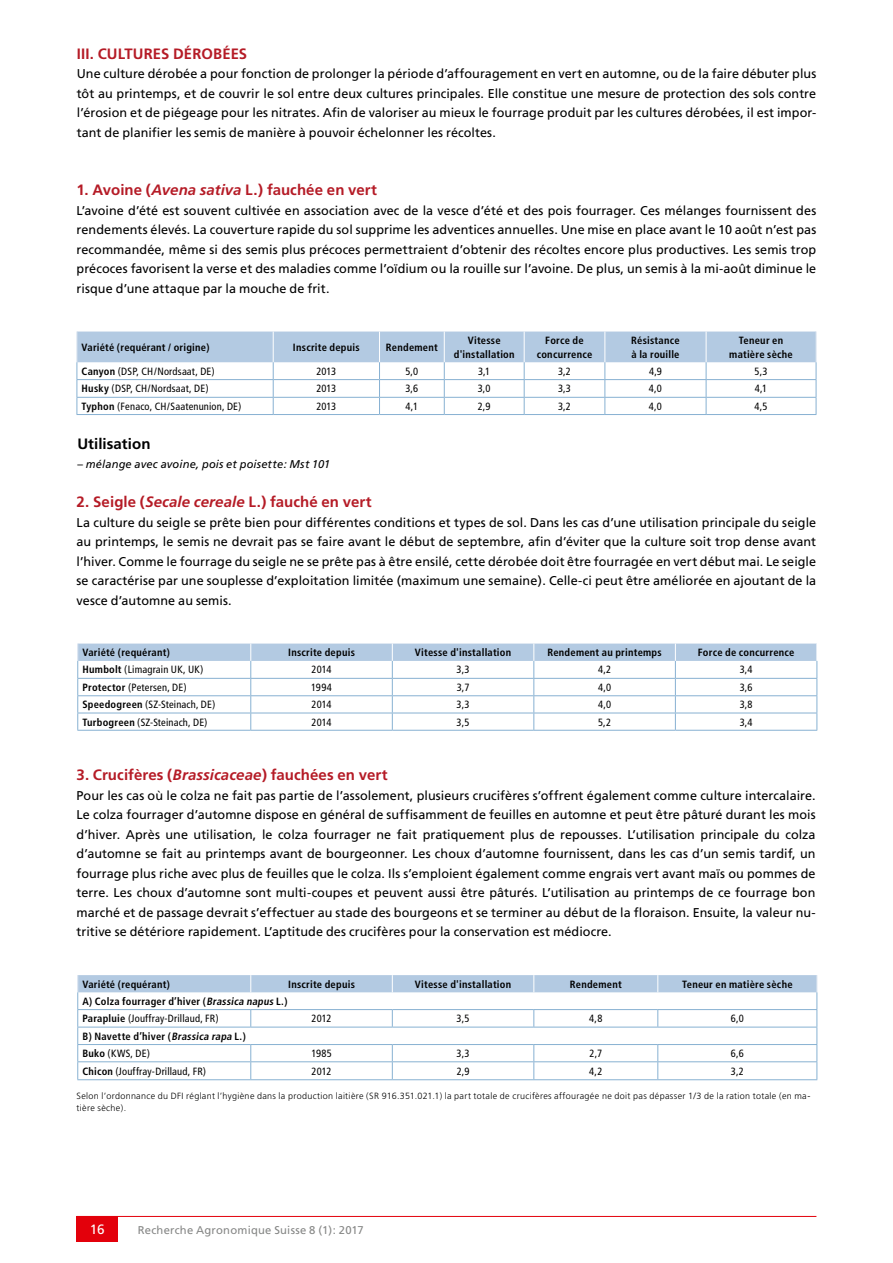
<style>
.page{position:relative;width:893px;height:1263px;background:#fff}
.page>*{position:absolute;margin:0;border:0;box-sizing:border-box;transform-origin:0 0}
.t1{font:700 15px "Frutiger";letter-spacing:.005em;color:#b51b26}
.t2{font:700 15px "Frutiger";letter-spacing:.005em;color:#000}
.t3{font:13.5px "Frutiger";color:#fff}
.t4{font:12.75px/19.5px "Frutiger";letter-spacing:.005em;color:#000;text-align:justify}
.t5{font:italic 11.25px "Frutiger";letter-spacing:.01em;color:#000}
.t6{font:11.25px "Frutiger";letter-spacing:.02em;color:#868786}
.t7{font:700 condensed 10.5px/13.5px "Frutiger";letter-spacing:.02em;color:#000}
.t8{font:condensed 10.5px "Frutiger";letter-spacing:.015em;color:#000}
.t9{font:300 9px/12px "Frutiger";letter-spacing:.035em;color:#000}
.s1{font-style:italic}
.s2{font-weight:700}
.s3{font-style:normal}
.s4{font-weight:400}
</style>
<div class="page">
<hr style="left:77px;top:1216px;width:739px;height:1px;background:#e3000b">
<div style="left:77px;top:1216px;width:41px;height:26px;background:#e3000b"></div>
<svg style="left:77px;top:975px;width:740px;height:104px"></svg>
<hr style="left:77px;top:1079px;width:174px;height:1px;background:#87b1d2">
<hr style="left:251px;top:1079px;width:141px;height:1px;background:#87b1d2">
<hr style="left:392px;top:1079px;width:142px;height:1px;background:#87b1d2">
<hr style="left:534px;top:1079px;width:124px;height:1px;background:#87b1d2">
<hr style="left:658px;top:1079px;width:159px;height:1px;background:#87b1d2">
<svg style="left:77px;top:644px;width:740px;height:86px"></svg>
<hr style="left:77px;top:730px;width:174px;height:1px;background:#87b1d2">
<hr style="left:251px;top:730px;width:141px;height:1px;background:#87b1d2">
<hr style="left:392px;top:730px;width:142px;height:1px;background:#87b1d2">
<hr style="left:534px;top:730px;width:141px;height:1px;background:#87b1d2">
<hr style="left:675px;top:730px;width:142px;height:1px;background:#87b1d2">
<svg style="left:77px;top:332px;width:740px;height:82px"></svg>
<hr style="left:77px;top:414px;width:196px;height:1px;background:#87b1d2">
<hr style="left:273px;top:414px;width:106px;height:1px;background:#87b1d2">
<hr style="left:379px;top:414px;width:65px;height:1px;background:#87b1d2">
<hr style="left:444px;top:414px;width:80px;height:1px;background:#87b1d2">
<hr style="left:524px;top:414px;width:81px;height:1px;background:#87b1d2">
<hr style="left:605px;top:414px;width:101px;height:1px;background:#87b1d2">
<hr style="left:706px;top:414px;width:110px;height:1px;background:#87b1d2">
<p class="t1" style="left:77px;top:44px;width:172px">III. CULTURES DÉROBÉES</p>
<p class="t4" style="left:77px;top:64px;width:741px">Une culture dérobée a pour fonction de prolonger la période d’affouragement en vert en automne, ou de la faire débuter plus tôt au printemps, et de couvrir le sol entre deux cultures principales. Elle constitue une mesure de protection des sols contre l’érosion et de piégeage pour les nitrates. Afin de valoriser au mieux le fourrage produit par les cultures dérobées, il est impor&shy;tant de planifier les semis de manière à pouvoir échelonner les récoltes.</p>
<p class="t1" style="left:77px;top:181px;width:302px">1. Avoine (<span class="s1">Avena sativa</span> L.) fauchée en vert</p>
<p class="t4" style="left:77px;top:200px;width:741px">L’avoine d’été est souvent cultivée en association avec de la vesce d’été et des pois fourrager. Ces mélanges fournissent des rendements élevés. La couverture rapide du sol supprime les adventices annuelles. Une mise en place avant le 10 août n’est pas recommandée, même si des semis plus précoces permettraient d’obtenir des récoltes encore plus productives. Les semis trop précoces favorisent la verse et des maladies comme l’oïdium ou la rouille sur l’avoine. De plus, un semis à la mi-août diminue le risque d’une attaque par la mouche de frit.</p>
<p class="t7" style="left:82px;top:340px;width:130px">Variété (requérant / origine)</p>
<p class="t7" style="left:293px;top:340px;width:68px">Inscrite depuis</p>
<p class="t7" style="left:386px;top:340px;width:53px">Rendement</p>
<p class="t7" style="left:454px;top:334px;width:62px;text-align:center">Vitesse d'installation</p>
<p class="t7" style="left:537px;top:334px;width:57px;text-align:center">Force de concurrence</p>
<p class="t7" style="left:631px;top:334px;width:50px">Résistance à la rouille</p>
<p class="t7" style="left:729px;top:334px;width:65px;text-align:center">Teneur en matière sèche</p>
<p class="t8" style="left:82px;top:365px;width:135px"><span class="s2">Canyon</span> (DSP, CH/Nordsaat, DE)</p>
<p class="t8" style="left:316px;top:365px;width:21px">2013</p>
<p class="t8" style="left:405px;top:365px;width:14px">5,0</p>
<p class="t8" style="left:478px;top:365px;width:14px">3,1</p>
<p class="t8" style="left:558px;top:365px;width:15px">3,2</p>
<p class="t8" style="left:649px;top:365px;width:14px">4,9</p>
<p class="t8" style="left:755px;top:365px;width:14px">5,3</p>
<p class="t8" style="left:82px;top:383px;width:129px"><span class="s2">Husky</span> (DSP, CH/Nordsaat, DE)</p>
<p class="t8" style="left:316px;top:383px;width:21px">2013</p>
<p class="t8" style="left:405px;top:383px;width:14px">3,6</p>
<p class="t8" style="left:478px;top:383px;width:14px">3,0</p>
<p class="t8" style="left:558px;top:383px;width:14px">3,3</p>
<p class="t8" style="left:649px;top:383px;width:15px">4,0</p>
<p class="t8" style="left:755px;top:383px;width:14px">4,1</p>
<p class="t8" style="left:82px;top:400px;width:161px"><span class="s2">Typhon</span> (Fenaco, CH/Saatenunion, DE)</p>
<p class="t8" style="left:316px;top:400px;width:21px">2013</p>
<p class="t8" style="left:406px;top:400px;width:14px">4,1</p>
<p class="t8" style="left:478px;top:400px;width:14px">2,9</p>
<p class="t8" style="left:558px;top:400px;width:15px">3,2</p>
<p class="t8" style="left:649px;top:400px;width:15px">4,0</p>
<p class="t8" style="left:754px;top:400px;width:15px">4,5</p>
<p class="t2" style="left:77px;top:434px;width:75px">Utilisation</p>
<p class="t5" style="left:77px;top:458px;width:254px"><span class="s3">–</span> mélange avec avoine, pois et poisette: Mst 101</p>
<p class="t1" style="left:77px;top:493px;width:297px">2. Seigle (<span class="s1">Secale cereale</span> L.) fauché en vert</p>
<p class="t4" style="left:77px;top:512px;width:741px">La culture du seigle se prête bien pour différentes conditions et types de sol. Dans les cas d’une utilisation principale du seigle au printemps, le semis ne devrait pas se faire avant le début de septembre, afin d’éviter que la culture soit trop dense avant l’hiver. Comme le fourrage du seigle ne se prête pas à être ensilé, cette dérobée doit être fourragée en vert début mai. Le seigle se caractérise par une souplesse d’exploitation limitée (maximum une semaine). Celle-ci peut être améliorée en ajoutant de la vesce d’automne au semis.</p>
<p class="t7" style="left:82px;top:646px;width:89px">Variété (requérant)</p>
<p class="t7" style="left:288px;top:646px;width:68px">Inscrite depuis</p>
<p class="t7" style="left:415px;top:646px;width:98px">Vitesse d'installation</p>
<p class="t7" style="left:547px;top:646px;width:116px">Rendement au printemps</p>
<p class="t7" style="left:698px;top:646px;width:98px">Force de concurrence</p>
<p class="t8" style="left:82px;top:664px;width:122px"><span class="s2">Humbolt</span> (Limagrain UK, UK)</p>
<p class="t8" style="left:312px;top:664px;width:21px">2014</p>
<p class="t8" style="left:457px;top:664px;width:14px">3,3</p>
<p class="t8" style="left:598px;top:664px;width:15px">4,2</p>
<p class="t8" style="left:740px;top:664px;width:14px">3,4</p>
<p class="t8" style="left:82px;top:681px;width:106px"><span class="s2">Protector</span> (Petersen, DE)</p>
<p class="t8" style="left:311px;top:681px;width:22px">1994</p>
<p class="t8" style="left:457px;top:681px;width:14px">3,7</p>
<p class="t8" style="left:598px;top:681px;width:15px">4,0</p>
<p class="t8" style="left:740px;top:681px;width:14px">3,6</p>
<p class="t8" style="left:82px;top:698px;width:134px"><span class="s2">Speedogreen</span> (SZ-Steinach, DE)</p>
<p class="t8" style="left:312px;top:698px;width:21px">2014</p>
<p class="t8" style="left:457px;top:698px;width:14px">3,3</p>
<p class="t8" style="left:598px;top:698px;width:15px">4,0</p>
<p class="t8" style="left:740px;top:698px;width:14px">3,8</p>
<p class="t8" style="left:82px;top:716px;width:127px"><span class="s2">Turbogreen</span> (SZ-Steinach, DE)</p>
<p class="t8" style="left:312px;top:716px;width:21px">2014</p>
<p class="t8" style="left:457px;top:716px;width:14px">3,5</p>
<p class="t8" style="left:598px;top:716px;width:15px">5,2</p>
<p class="t8" style="left:740px;top:716px;width:14px">3,4</p>
<p class="t1" style="left:77px;top:766px;width:312px">3. Crucifères (<span class="s1">Brassicaceae</span>) fauchées en vert</p>
<p class="t4" style="left:77px;top:785px;width:741px">Pour les cas où le colza ne fait pas partie de l’assolement, plusieurs crucifères s’offrent également comme culture intercalaire.<br>Le colza fourrager d’automne dispose en général de suffisamment de feuilles en automne et peut être pâturé durant les mois d’hiver. Après une utilisation, le colza fourrager ne fait pratiquement plus de repousses. L’utilisation principale du colza d’automne se fait au printemps avant de bourgeonner. Les choux d’automne fournissent, dans les cas d’un semis tardif, un fourrage plus riche avec plus de feuilles que le colza. Ils s’emploient également comme engrais vert avant maïs ou pommes de terre. Les choux d’automne sont multi-coupes et peuvent aussi être pâturés. L’utilisation au printemps de ce fourrage bon marché et de passage devrait s’effectuer au stade des bourgeons et se terminer au début de la floraison. Ensuite, la valeur nu&shy;tritive se détériore rapidement. L’aptitude des crucifères pour la conservation est médiocre.</p>
<p class="t7" style="left:82px;top:977px;width:89px">Variété (requérant)</p>
<p class="t7" style="left:288px;top:977px;width:68px">Inscrite depuis</p>
<p class="t7" style="left:415px;top:977px;width:98px">Vitesse d'installation</p>
<p class="t7" style="left:570px;top:977px;width:53px">Rendement</p>
<p class="t7" style="left:682px;top:977px;width:112px">Teneur en matière sèche</p>
<p class="t7" style="left:82px;top:992px;width:207px;line-height:17.4px">A) Colza fourrager d’hiver (<span class="s1">Brassica napus</span> L.)<br>Parapluie <span class="s4">(Jouffray-Drillaud, FR)</span></p>
<p class="t8" style="left:312px;top:1012px;width:21px">2012</p>
<p class="t8" style="left:457px;top:1012px;width:14px">3,5</p>
<p class="t8" style="left:589px;top:1012px;width:15px">4,8</p>
<p class="t8" style="left:731px;top:1012px;width:15px">6,0</p>
<p class="t7" style="left:82px;top:1027px;width:165px;line-height:17.4px">B) Navette d’hiver (<span class="s1">Brassica rapa</span> L.)<br>Buko <span class="s4">(KWS, DE)</span></p>
<p class="t8" style="left:311px;top:1047px;width:22px">1985</p>
<p class="t8" style="left:457px;top:1047px;width:14px">3,3</p>
<p class="t8" style="left:590px;top:1047px;width:14px">2,7</p>
<p class="t8" style="left:731px;top:1047px;width:15px">6,6</p>
<p class="t8" style="left:82px;top:1065px;width:125px"><span class="s2">Chicon</span> (Jouffray-Drillaud, FR)</p>
<p class="t8" style="left:312px;top:1065px;width:21px">2012</p>
<p class="t8" style="left:457px;top:1065px;width:14px">2,9</p>
<p class="t8" style="left:589px;top:1065px;width:15px">4,2</p>
<p class="t8" style="left:731px;top:1065px;width:15px">3,2</p>
<p class="t9" style="left:77px;top:1090px;width:735px">Selon l’ordonnance du DFI réglant l’hygiène dans la production laitière (SR 916.351.021.1) la part totale de crucifères affouragée ne doit pas dépasser 1/3 de la ration totale (en ma&shy;tière sèche).</p>
<p class="t3" style="left:90px;top:1221px;width:16px">16</p>
<p class="t6" style="left:138px;top:1223px;width:227px">Recherche Agronomique Suisse 8 (1): 2017</p>
</div>
